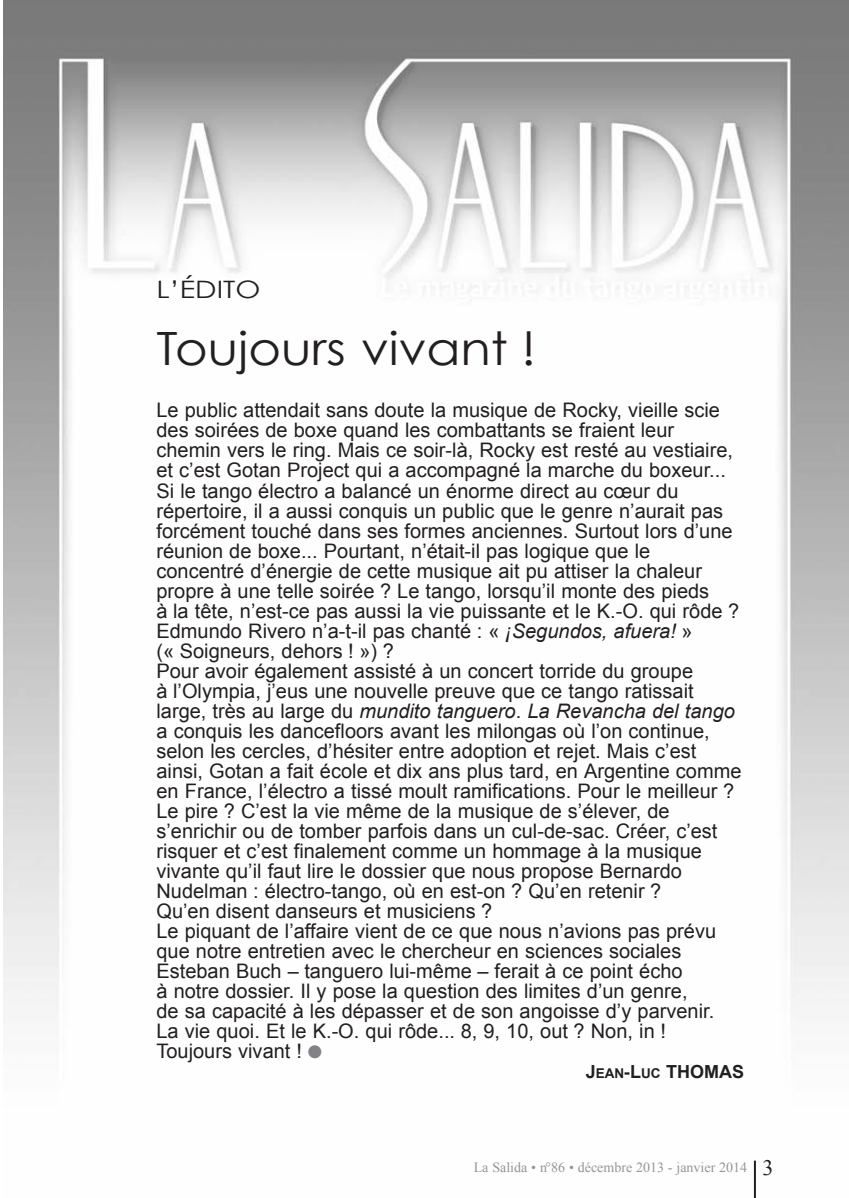
<style>
.page{position:relative;width:849px;height:1198px;background:#fff}
.page>*{position:absolute;margin:0;border:0;box-sizing:border-box;transform-origin:0 0}
.t1{font:45.8px "Century Gothic";color:#231f20;scale:1.09 1}
.t2{font:24px "Century Gothic";color:#231f20;scale:1.2 1}
.t3{font:20px/20px "Arial";color:#231f20}
.t4{font:700 18px "Arial";color:#231f20}
.t5{font:14px "Times New Roman";color:#939598}
.s1{font-style:italic}
.s2{color:#808285}
.s3{font-size:13.6px}
.s4{font-size:22px;color:#231f20}
</style>
<div class="page">
<img style="left:3px;top:0;width:846px;height:1197px">
<hr style="left:753px;top:1160px;width:2px;height:37px;background:#231f20">
<svg style="left:845px;top:0;width:4px;height:4px"></svg>
<svg style="left:845px;top:1193px;width:4px;height:4px"></svg>
<p class="t2" style="left:156px;top:274px;width:88px">L’ÉDITO</p>
<h1 class="t1" style="left:156px;top:318px;width:350px">Toujours vivant !</h1>
<p class="t3" style="left:156px;top:400px;width:586px">Le public attendait sans doute la musique de Rocky, vieille scie des soirées de boxe quand les combattants se fraient leur chemin vers le ring. Mais ce soir-là, Rocky est resté au vestiaire, et c’est Gotan Project qui a accompagné la marche du boxeur...<br>Si le tango électro a balancé un énorme direct au cœur du répertoire, il a aussi conquis un public que le genre n’aurait pas forcément touché dans ses formes anciennes. Surtout lors d’une réunion de boxe... Pourtant, n’était-il pas logique que le concentré d’énergie de cette musique ait pu attiser la chaleur propre à une telle soirée ? Le tango, lorsqu’il monte des pieds<br>à la tête, n’est-ce pas aussi la vie puissante et le K.-O. qui rôde ?<br>Edmundo Rivero n’a-t-il pas chanté : « <span class="s1">¡Segundos, afuera!</span> »<br>(« Soigneurs, dehors ! ») ?<br>Pour avoir également assisté à un concert torride du groupe<br>à l’Olympia, j’eus une nouvelle preuve que ce tango ratissait large, très au large du <span class="s1">mundito tanguero</span>. <span class="s1">La Revancha del tango </span>a conquis les dancefloors avant les milongas où l’on continue, selon les cercles, d’hésiter entre adoption et rejet. Mais c’est ainsi, Gotan a fait école et dix ans plus tard, en Argentine comme en France, l’électro a tissé moult ramifications. Pour le meilleur ?<br>Le pire ? C’est la vie même de la musique de s’élever, de s’enrichir ou de tomber parfois dans un cul-de-sac. Créer, c’est risquer et c’est finalement comme un hommage à la musique vivante qu’il faut lire le dossier que nous propose Bernardo Nudelman : électro-tango, où en est-on ? Qu’en retenir ?<br>Qu’en disent danseurs et musiciens ?<br>Le piquant de l’affaire vient de ce que nous n’avions pas prévu que notre entretien avec le chercheur en sciences sociales Esteban Buch – tanguero lui-même – ferait à ce point écho<br>à notre dossier. Il y pose la question des limites d’un genre,<br>de sa capacité à les dépasser et de son angoisse d’y parvenir.<br>La vie quoi. Et le K.-O. qui rôde... 8, 9, 10, out ? Non, in !<br>Toujours vivant ! <span class="s2">●</span></p>
<p class="t4" style="left:585px;top:1061px;width:160px">J<span class="s3">EAN</span>-L<span class="s3">UC</span> THOMAS</p>
<p class="t5" style="left:473px;top:1159px;width:301px">La Salida • n°86 • décembre 2013 - janvier 2014 <span class="s4">3</span></p>
</div>
